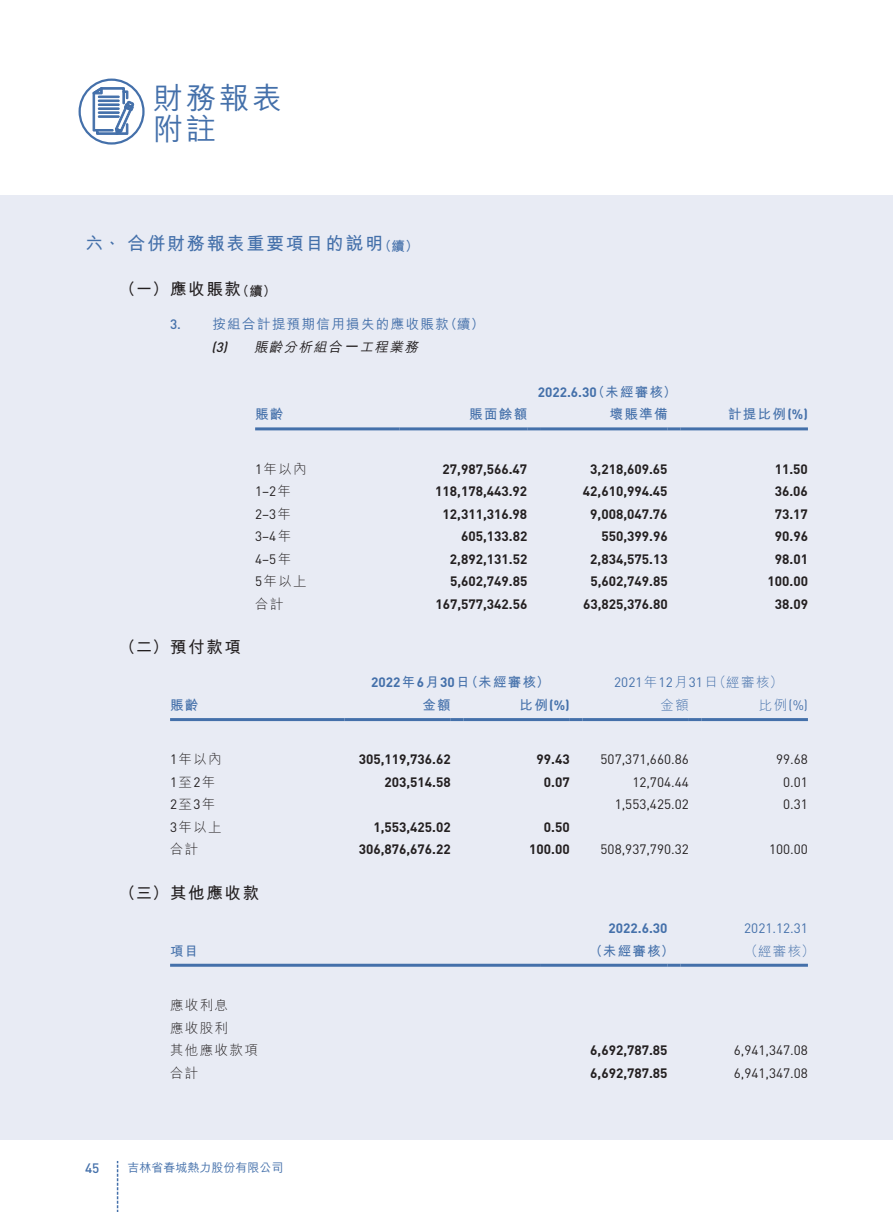
<style>
.page{position:relative;width:893px;height:1212px;background:#fff}
.page>*{position:absolute;margin:0;border:0;box-sizing:border-box;transform-origin:0 0}
.t1{font:500 30px/30px "M Hei HK";letter-spacing:.1em;color:#4470aa}
.t2{font:700 18px "M Hei HK";letter-spacing:.1em;color:#4470aa}
.t3{font:700 16.5px "M Hei HK";letter-spacing:.1em;color:#231f20}
.t4{font:700 13.5px "DIN Pro";color:#231f20}
.t5{font:13.5px "DIN Pro";color:#231f20}
.t6{font:700 13.5px "M Hei HK";letter-spacing:.1em;color:#4470aa}
.t7{font:300 13.5px/22.5px "M Hei HK";letter-spacing:.1em;color:#231f20}
.t8{font:700 13.5px "DIN Pro";color:#4470aa}
.t9{font:13.5px "DIN Pro";color:#4470aa}
.t10{font:500 13.5px "M Hei HK";letter-spacing:.1em;color:#4470aa}
.t11{font:300 13.5px "M Hei HK";letter-spacing:.1em;color:#4470aa}
.t12{font:italic 500 13.5px "M Hei HK";color:#231f20}
.t13{font:500 13.5px "DIN Pro";color:#4470aa}
.t14{font:italic 500 13.5px "DIN Pro";color:#231f20}
.t15{font:700 13.5px "M Hei HK";color:#231f20}
.t16{font:500 12px "M Hei HK";color:#4470aa}
.s1{font-family:"DIN Pro";font-weight:400}
.s2{font-family:"M Hei HK";font-weight:300}
.s3{font-family:"DIN Pro"}
.s4{font-family:"M Hei HK"}
</style>
<div class="page">
<div style="left:0;top:196px;width:892px;height:944px;background:#e8ebf4"></div>
<svg style="left:117px;top:1161px;width:1px;height:51px"></svg>
<svg style="left:93px;top:87px;width:41px;height:52px"></svg>
<div style="left:79px;top:79px;width:66px;height:66px;border:2px solid #4470aa;border-radius:50%"></div>
<hr style="left:255px;top:427px;width:145px;height:3px;background:#4470aa">
<hr style="left:400px;top:427px;width:127px;height:3px;background:#4470aa">
<svg style="left:527px;top:427px;width:13px;height:3px"></svg>
<hr style="left:540px;top:427px;width:128px;height:3px;background:#4470aa">
<svg style="left:668px;top:427px;width:12px;height:3px"></svg>
<hr style="left:680px;top:427px;width:128px;height:3px;background:#4470aa">
<hr style="left:170px;top:718px;width:174px;height:3px;background:#4470aa">
<hr style="left:344px;top:718px;width:107px;height:3px;background:#4470aa">
<svg style="left:451px;top:718px;width:12px;height:3px"></svg>
<hr style="left:463px;top:718px;width:107px;height:3px;background:#4470aa">
<svg style="left:570px;top:718px;width:13px;height:3px"></svg>
<hr style="left:583px;top:718px;width:106px;height:3px;background:#4470aa">
<svg style="left:689px;top:718px;width:13px;height:3px"></svg>
<hr style="left:702px;top:718px;width:106px;height:3px;background:#4470aa">
<hr style="left:170px;top:964px;width:370px;height:3px;background:#4470aa">
<hr style="left:540px;top:964px;width:128px;height:3px;background:#4470aa">
<svg style="left:668px;top:964px;width:12px;height:3px"></svg>
<hr style="left:680px;top:964px;width:128px;height:3px;background:#4470aa">
<h1 class="t1" style="left:153px;top:81px;width:130px">財務報表附註</h1>
<h2 class="t2" style="left:85px;top:230px;width:300px">六、合併財務報表重要項目的說明</h2>
<p class="t15" style="left:236px;top:281px;width:42px">（續(</p>
<p class="t6" style="left:378px;top:236px;width:42px">（續(</p>
<p class="t3" style="left:119px;top:277px;width:123px">（一）應收賬款</p>
<p class="t13" style="left:170px;top:315px;width:12px">3.</p>
<p class="t10" style="left:213px;top:314px;width:238px">按組合計提預期信用損失的應收賬款</p>
<p class="t10" style="left:444px;top:314px;width:42px">（續(</p>
<p class="t14" style="left:211px;top:338px;width:17px">3(</p>
<p class="t14" style="left:223px;top:338px;width:9px">)</p>
<p class="t12" style="left:254px;top:337px;width:93px">賬齡分析組合</p>
<p class="t12" style="left:360px;top:337px;width:63px">工程業務</p>
<p class="t14" style="left:345px;top:336px;width:18px">—</p>
<p class="t6" style="left:255px;top:404px;width:30px">賬齡</p>
<p class="t6" style="left:469px;top:404px;width:60px">賬面餘額</p>
<p class="t6" style="left:592px;top:382px;width:87px">（未經審核(</p>
<p class="t8" style="left:538px;top:383px;width:61px">2022.6.30</p>
<p class="t6" style="left:610px;top:404px;width:60px">壞賬準備</p>
<p class="t3" style="left:119px;top:635px;width:123px">（二）預付款項</p>
<p class="t7" style="left:255px;top:457px;width:53px"><span class="s1">1</span>年以內</p>
<p class="t5" style="left:255px;top:482px;width:37px">2–1 <span class="s2">年</span></p>
<p class="t5" style="left:255px;top:505px;width:37px">3–2 <span class="s2">年</span></p>
<p class="t5" style="left:255px;top:527px;width:37px">4–3 <span class="s2">年</span></p>
<p class="t5" style="left:255px;top:550px;width:37px">5–4 <span class="s2">年</span></p>
<p class="t7" style="left:255px;top:570px;width:53px"><span class="s1">5</span>年以上</p>
<p class="t7" style="left:255px;top:592px;width:30px">合計</p>
<p class="t4" style="left:443px;top:460px;width:86px">27,987,566.47</p>
<p class="t4" style="left:590px;top:460px;width:79px">3,218,609.65</p>
<p class="t4" style="left:435px;top:482px;width:94px">118,178,443.92</p>
<p class="t4" style="left:583px;top:482px;width:86px">42,610,994.45</p>
<p class="t4" style="left:443px;top:505px;width:86px">12,311,316.98</p>
<p class="t4" style="left:590px;top:505px;width:79px">9,008,047.76</p>
<p class="t4" style="left:461px;top:527px;width:68px">605,133.82</p>
<p class="t4" style="left:601px;top:527px;width:68px">550,399.96</p>
<p class="t4" style="left:450px;top:550px;width:79px">2,892,131.52</p>
<p class="t4" style="left:590px;top:550px;width:79px">2,834,575.13</p>
<p class="t4" style="left:450px;top:572px;width:79px">5,602,749.85</p>
<p class="t4" style="left:590px;top:572px;width:79px">5,602,749.85</p>
<p class="t4" style="left:435px;top:595px;width:94px">167,577,342.56</p>
<p class="t4" style="left:583px;top:595px;width:86px">63,825,376.80</p>
<p class="t6" style="left:728px;top:404px;width:81px">計提比例 <span class="s3">%) (</span></p>
<p class="t4" style="left:775px;top:460px;width:35px">11.50</p>
<p class="t4" style="left:775px;top:482px;width:35px">36.06</p>
<p class="t4" style="left:775px;top:505px;width:35px">73.17</p>
<p class="t4" style="left:775px;top:527px;width:35px">90.96</p>
<p class="t4" style="left:775px;top:550px;width:35px">98.01</p>
<p class="t4" style="left:767px;top:572px;width:42px">100.00</p>
<p class="t4" style="left:775px;top:595px;width:35px">38.09</p>
<p class="t6" style="left:170px;top:695px;width:30px">賬齡</p>
<p class="t7" style="left:170px;top:748px;width:53px"><span class="s1">1</span>年以內</p>
<p class="t5" style="left:170px;top:773px;width:47px">1<span class="s2">至</span>2<span class="s2">年</span></p>
<p class="t5" style="left:170px;top:795px;width:47px">2<span class="s2">至</span>3<span class="s2">年</span></p>
<p class="t7" style="left:170px;top:815px;width:53px"><span class="s1">3</span>年以上</p>
<p class="t7" style="left:170px;top:838px;width:30px">合計</p>
<p class="t3" style="left:119px;top:881px;width:141px">（三）其他應收款</p>
<p class="t6" style="left:170px;top:941px;width:30px">項目</p>
<p class="t7" style="left:170px;top:993px;width:60px">應收利息應收股利</p>
<p class="t7" style="left:170px;top:1039px;width:89px">其他應收款項</p>
<p class="t7" style="left:170px;top:1061px;width:30px">合計</p>
<p class="t13" style="left:85px;top:1158px;width:16px">45</p>
<p class="t16" style="left:128px;top:1158px;width:157px">吉林省春城熱力股份有限公司</p>
<p class="t6" style="left:465px;top:673px;width:87px">（未經審核）</p>
<p class="t8" style="left:371px;top:673px;width:100px">2022<span class="s4">年</span>6<span class="s4">月</span>30<span class="s4">日</span></p>
<p class="t11" style="left:713px;top:676px;width:72px">（經審核(</p>
<p class="t9" style="left:614px;top:673px;width:105px">2021<span class="s2">年</span>12<span class="s2">月</span>31<span class="s2">日</span></p>
<p class="t6" style="left:422px;top:695px;width:30px">金額</p>
<p class="t8" style="left:520px;top:696px;width:52px"><span class="s4">比例</span> %( )</p>
<p class="t11" style="left:660px;top:698px;width:30px">金額</p>
<p class="t9" style="left:759px;top:696px;width:50px"><span class="s2">比例</span> %) (</p>
<p class="t4" style="left:359px;top:750px;width:94px">305,119,736.62</p>
<p class="t4" style="left:537px;top:750px;width:35px">99.43</p>
<p class="t5" style="left:601px;top:750px;width:90px">507,371,660.86</p>
<p class="t5" style="left:776px;top:750px;width:33px">99.68</p>
<p class="t4" style="left:384px;top:773px;width:68px">203,514.58</p>
<p class="t4" style="left:544px;top:773px;width:27px">0.07</p>
<p class="t5" style="left:632px;top:773px;width:58px">12,704.44</p>
<p class="t5" style="left:783px;top:773px;width:26px">0.01</p>
<p class="t5" style="left:615px;top:795px;width:76px">1,553,425.02</p>
<p class="t5" style="left:783px;top:795px;width:26px">0.31</p>
<p class="t4" style="left:373px;top:818px;width:79px">1,553,425.02</p>
<p class="t4" style="left:544px;top:818px;width:27px">0.50</p>
<p class="t4" style="left:359px;top:840px;width:94px">306,876,676.22</p>
<p class="t4" style="left:529px;top:840px;width:42px">100.00</p>
<p class="t5" style="left:601px;top:840px;width:90px">508,937,790.32</p>
<p class="t5" style="left:769px;top:840px;width:40px">100.00</p>
<p class="t8" style="left:609px;top:919px;width:61px">2022.6.30</p>
<p class="t9" style="left:744px;top:919px;width:65px">2021.12.31</p>
<p class="t6" style="left:589px;top:941px;width:87px">（未經審核）</p>
<p class="t11" style="left:744px;top:944px;width:72px">（經審核(</p>
<p class="t4" style="left:590px;top:1041px;width:79px">6,692,787.85</p>
<p class="t4" style="left:590px;top:1063px;width:79px">6,692,787.85</p>
<p class="t5" style="left:734px;top:1041px;width:76px">6,941,347.08</p>
<p class="t5" style="left:734px;top:1063px;width:76px">6,941,347.08</p>
</div>
